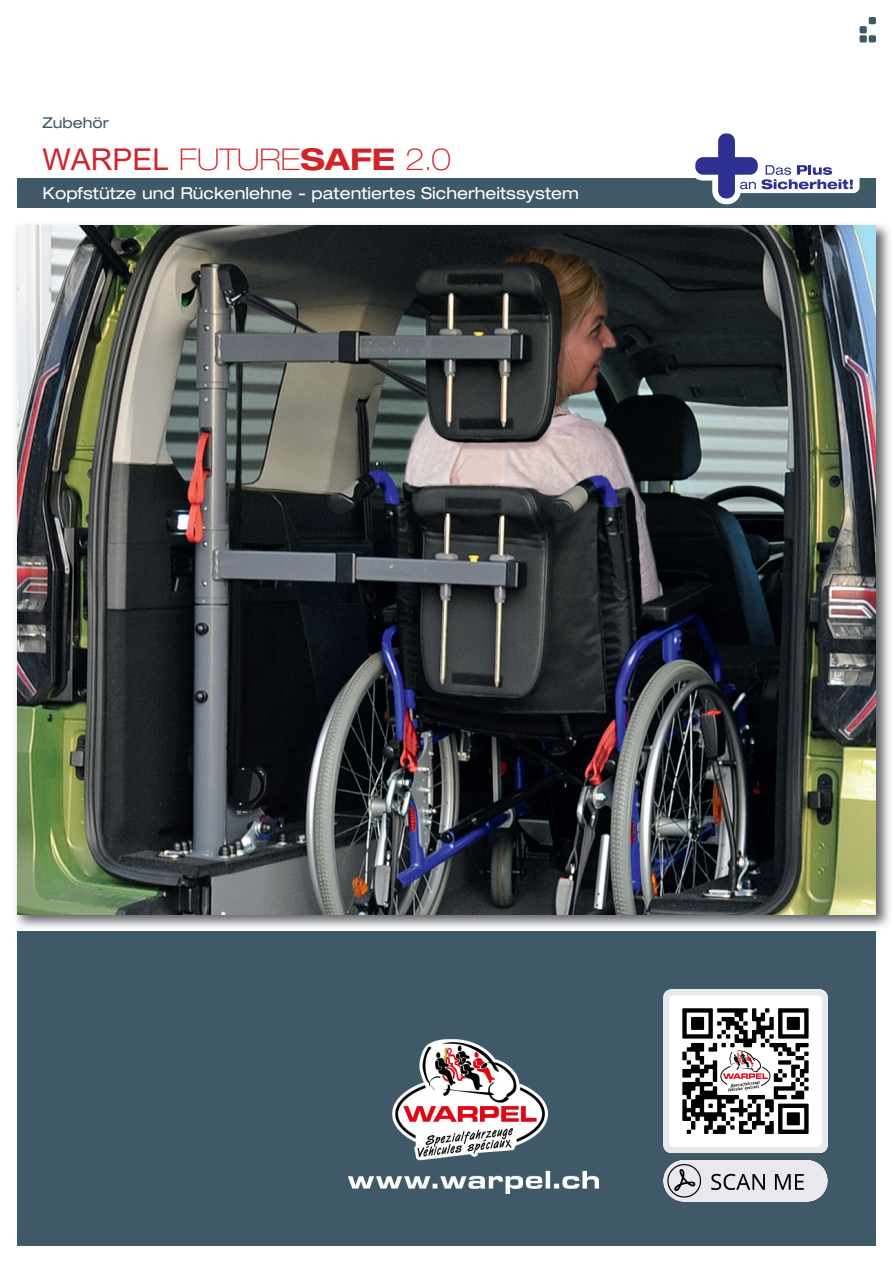
<style>
.page{position:relative;width:893px;height:1263px;background:#fff}
.page>*{position:absolute;margin:0;border:0;box-sizing:border-box;transform-origin:0 0}
.t1{font:100 expanded 30px "Helvetica Neue LT Std";color:#d1232a}
.t2{font:expanded 16.5px "Helvetica Neue LT Std";color:#fff}
.t3{font:expanded 15px "Helvetica Neue LT Std";color:#405968}
.s1{font-family:"Arial";font-weight:400;font-stretch:normal}
.s2{font-weight:700}
</style>
<div class="page">
<div style="left:17px;top:179px;width:859px;height:29px;background:#405968"></div>
<div style="left:17px;top:931px;width:859px;height:315px;background:#405968"></div>
<div style="left:869px;top:17px;width:7px;height:7px;background:#405968;border-radius:2px"></div>
<div style="left:859px;top:26px;width:8px;height:7px;background:#405968;border-radius:2px"></div>
<div style="left:859px;top:35px;width:8px;height:8px;background:#405968;border-radius:2px"></div>
<div style="left:869px;top:35px;width:7px;height:8px;background:#405968;border-radius:2px"></div>
<img style="left:15px;top:224px;width:875px;height:704px">
<img style="left:17px;top:225px;width:859px;height:689px">
<div style="left:732px;top:160px;width:127px;height:33px;background:#fff;border-radius:6px"></div>
<svg style="left:689px;top:165px;width:164px;height:39px"></svg>
<div style="left:718px;top:133px;width:17px;height:65px;background:#2e3092;border-radius:8px"></div>
<div style="left:695px;top:157px;width:63px;height:18px;background:#2e3092;border-radius:8px"></div>
<img style="left:348px;top:1039px;width:250px;height:154px">
<img style="left:664px;top:990px;width:163px;height:211px">
<p class="t3" style="left:43px;top:113px;width:68px">Zubehör</p>
<h1 class="t1" style="left:43px;top:142px;width:410px"><span class="s1">WARPEL</span> FUTURE<span class="s2">SAFE</span> 2.0</h1>
<p class="t2" style="left:43px;top:183px;width:538px">Kopfstütze und Rückenlehne - patentiertes Sicherheitssystem</p>
</div>
